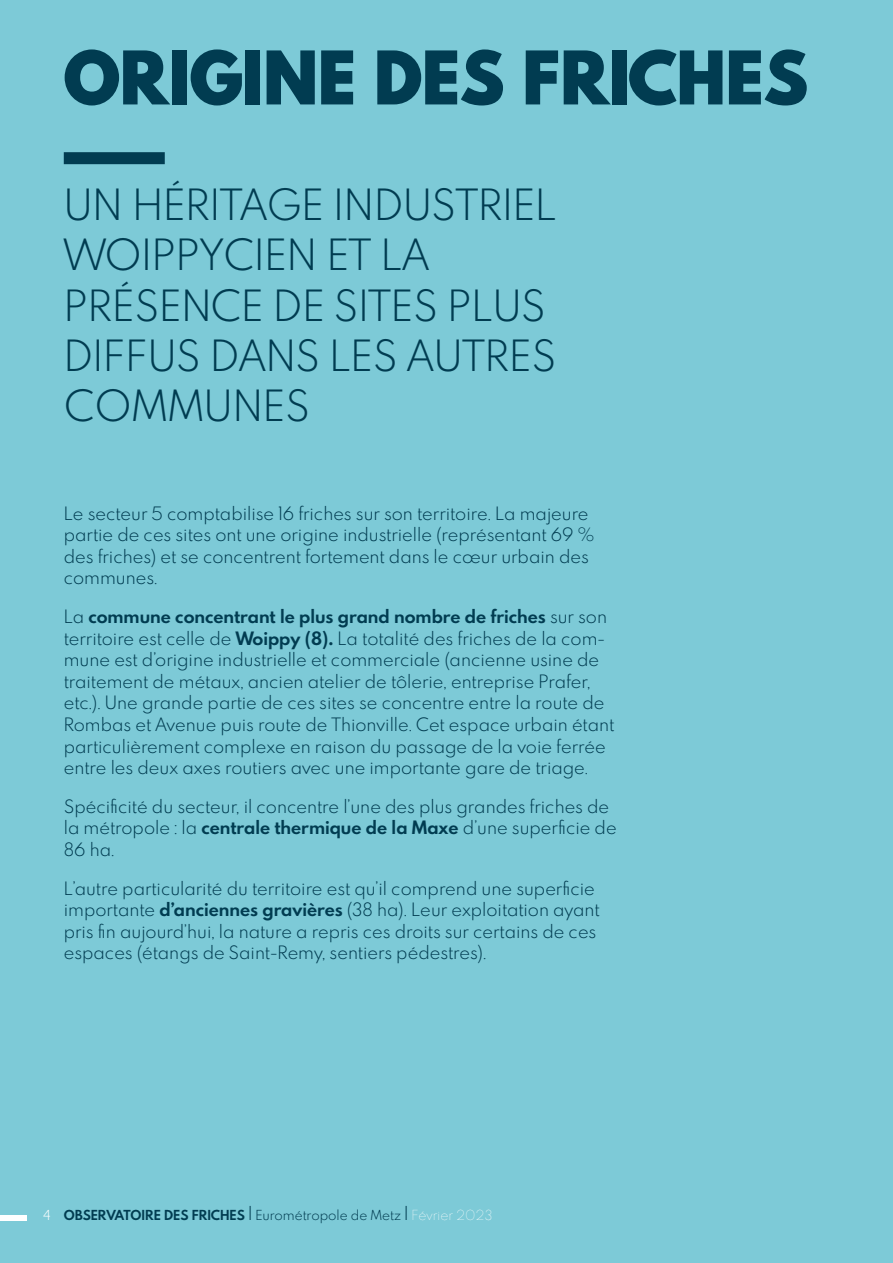
<style>
.page{position:relative;width:893px;height:1263px;background:#7dcad7}
.page>*{position:absolute;margin:0;border:0;box-sizing:border-box;transform-origin:0 0}
.t1{font:900 72px "Spartan MB";color:#013c51}
.t2{font:300 42px/50.4px "Spartan MB";color:#013c51}
.t3{font:300 18px/21.6px "Spartan MB";color:#013c51}
.t4{font:700 13.5px "Spartan MB";color:#013c51}
.s1{font-weight:700}
.s2{font-weight:300;color:#fff}
.s3{font-weight:300;font-size:18px}
.s4{font-weight:300}
.s5{font-weight:100;color:#fff}
</style>
<div class="page">
<div style="left:0;top:1214px;width:26px;height:6px;background:#fff"></div>
<div style="left:64px;top:152px;width:101px;height:12px;background:#013c51"></div>
<h1 class="t1" style="left:64px;top:25px;width:746px">ORIGINE DES FRICHES</h1>
<h2 class="t2" style="left:64px;top:178px;width:494px">UN HÉRITAGE INDUSTRIEL<br>WOIPPYCIEN ET LA<br>PRÉSENCE DE SITES PLUS<br>DIFFUS DANS LES AUTRES<br>COMMUNES</h2>
<p class="t3" style="left:64px;top:502px;width:532px">Le secteur 5 comptabilise 16 friches sur son territoire. La majeure partie de ces sites ont une origine industrielle (représentant 69 % des friches) et se concentrent fortement dans le cœur urbain des communes.</p>
<p class="t3" style="left:64px;top:605px;width:552px">La <span class="s1">commune concentrant le plus grand nombre de friches</span> sur son territoire est celle de <span class="s1">Woippy (8).</span> La totalité des friches de la com&shy;mune est d’origine industrielle et commerciale (ancienne usine de traitement de métaux, ancien atelier de tôlerie, entreprise Prafer, etc.). Une grande partie de ces sites se concentre entre la route de Rombas et Avenue puis route de Thionville. Cet espace urbain étant particulièrement complexe en raison du passage de la voie ferrée entre les deux axes routiers avec une importante gare de triage.</p>
<p class="t3" style="left:64px;top:795px;width:554px">Spécificité du secteur, il concentre l’une des plus grandes friches de la métropole : la <span class="s1">centrale thermique de la Maxe</span> d’une superficie de<br>86 ha.</p>
<p class="t3" style="left:64px;top:877px;width:537px">L’autre particularité du territoire est qu’il comprend une superficie importante <span class="s1">d’anciennes gravières</span> (38 ha). Leur exploitation ayant pris fin aujourd’hui, la nature a repris ces droits sur certains de ces espaces (étangs de Saint-Remy, sentiers pédestres).</p>
<p class="t4" style="left:43px;top:1206px;width:450px"><span class="s2">4</span> OBSERVATOIRE DES FRICHES <span class="s3">l</span> <span class="s4">Eurométropole de Metz</span> <span class="s3">l</span> <span class="s5">Février 2023</span></p>
</div>
